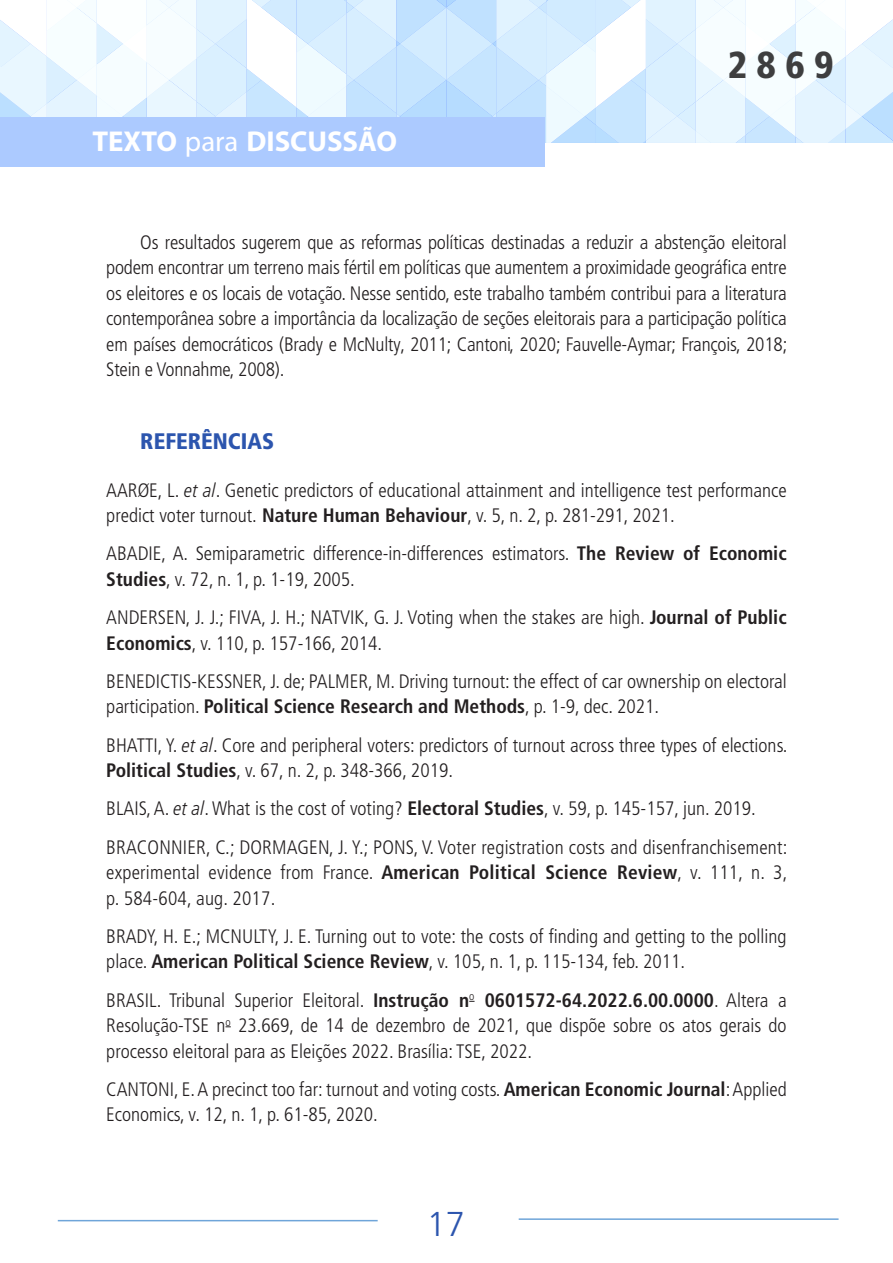
<style>
.page{position:relative;width:893px;height:1263px;background:#fff}
.page>*{position:absolute;margin:0;border:0;box-sizing:border-box;transform-origin:0 0}
.t1{font:900 condensed 37.5px "Frutiger LT Pro";color:#3e3e3f}
.t2{font:300 34.5px "Frutiger LT Pro";color:#2c55ae}
.t3{font:700 28.8px "Myriad Pro";color:#fff}
.Referência_Título_Pr{font:900 condensed 22.5px "Frutiger LT Pro";color:#2c55ae}
.referencias_texto{font:condensed 19.5px/25.5px "Frutiger 47 Light";color:#231f20}
.texto_corrido{font:300 condensed 19.5px/25.5px "Frutiger LT Pro";letter-spacing:-.01em;color:#231f20;text-align:justify}
.s1{font-weight:400}
.s2{font-family:"Frutiger LT Pro";font-weight:300;font-style:italic}
.s3{font-family:"Frutiger LT Pro";font-weight:700}
</style>
<div class="page">
<svg style="left:0;top:0;width:893px;height:143px"></svg>
<div style="left:0;top:118px;width:545px;height:49px;background:#accaff"></div>
<hr style="left:519px;top:1218px;width:319px;height:2px;background:#6fa5d9">
<hr style="left:58px;top:1220px;width:320px;height:1px;background:#6fa5d9">
<h3 class="t3" style="left:92px;top:122px;width:306px">TEXTO <span class="s1">para</span> DISCUSSÃO</h3>
<h1 class="t1" style="left:728px;top:42px;width:108px">2869</h1>
<p class="texto_corrido" style="left:106px;top:229px;width:682px;text-indent:34px">Os resultados sugerem que as reformas políticas destinadas a reduzir a abstenção eleitoral podem encontrar um terreno mais fértil em políticas que aumentem a proximidade geográfica entre os eleitores e os locais de votação. Nesse sentido, este trabalho também contribui para a literatura contemporânea sobre a importância da localização de seções eleitorais para a participação política em países democráticos (Brady e McNulty, 2011; Cantoni, 2020; Fauvelle-Aymar; François, 2018; Stein e Vonnahme, 2008).</p>
<p class="Referência_Título_Pr" style="left:140px;top:427px;width:135px">REFERÊNCIAS</p>
<p class="referencias_texto" style="left:106px;top:477px;width:682px">AARØE, L. <span class="s2">et al</span>. Genetic predictors of educational attainment and intelligence test performance predict voter turnout. <span class="s3">Nature Human Behaviour</span>, v. 5, n. 2, p. 281-291, 2021.</p>
<p class="referencias_texto" style="left:106px;top:541px;width:682px">ABADIE, A. Semiparametric difference-in-differences estimators. <span class="s3">The Review of Economic<br>Studies</span>, v. 72, n. 1, p. 1-19, 2005.</p>
<p class="referencias_texto" style="left:106px;top:605px;width:682px">ANDERSEN, J. J.; FIVA, J. H.; NATVIK, G. J. Voting when the stakes are high. <span class="s3">Journal of Public<br>Economics</span>, v. 110, p. 157-166, 2014.</p>
<p class="referencias_texto" style="left:106px;top:669px;width:682px">BENEDICTIS-KESSNER, J. de; PALMER, M. Driving turnout: the effect of car ownership on electoral participation. <span class="s3">Political Science Research and Methods</span>, p. 1-9, dec. 2021.</p>
<p class="referencias_texto" style="left:106px;top:732px;width:683px">BHATTI, Y. <span class="s2">et al</span>. Core and peripheral voters: predictors of turnout across three types of elections.<br><span class="s3">Political Studies</span>, v. 67, n. 2, p. 348-366, 2019.</p>
<p class="referencias_texto" style="left:106px;top:796px;width:651px">BLAIS, A. <span class="s2">et al</span>. What is the cost of voting? <span class="s3">Electoral Studies</span>, v. 59, p. 145-157, jun. 2019.</p>
<p class="referencias_texto" style="left:106px;top:834px;width:683px;text-align:justify">BRACONNIER, C.; DORMAGEN, J. Y.; PONS, V. Voter registration costs and disenfranchisement: experimental evidence from France. <span class="s3">American Political Science Review</span>, v. 111, n. 3, p. 584-604, aug. 2017.</p>
<p class="referencias_texto" style="left:106px;top:924px;width:682px">BRADY, H. E.; MCNULTY, J. E. Turning out to vote: the costs of finding and getting to the polling place. <span class="s3">American Political Science Review</span>, v. 105, n. 1, p. 115-134, feb. 2011.</p>
<p class="referencias_texto" style="left:106px;top:987px;width:682px;text-align:justify">BRASIL. Tribunal Superior Eleitoral. <span class="s3">Instrução n</span><sup>o</sup> <span class="s3">0601572-64.2022.6.00.0000</span>. Altera a Resolução-TSE n<sup>o</sup> 23.669, de 14 de dezembro de 2021, que dispõe sobre os atos gerais do processo eleitoral para as Eleições 2022. Brasília: TSE, 2022.</p>
<p class="referencias_texto" style="left:106px;top:1077px;width:682px">CANTONI, E. A precinct too far: turnout and voting costs. <span class="s3">American Economic Journal</span>: Applied<br>Economics, v. 12, n. 1, p. 61-85, 2020.</p>
<h2 class="t2" style="left:427px;top:1204px;width:40px">17</h2>
</div>
